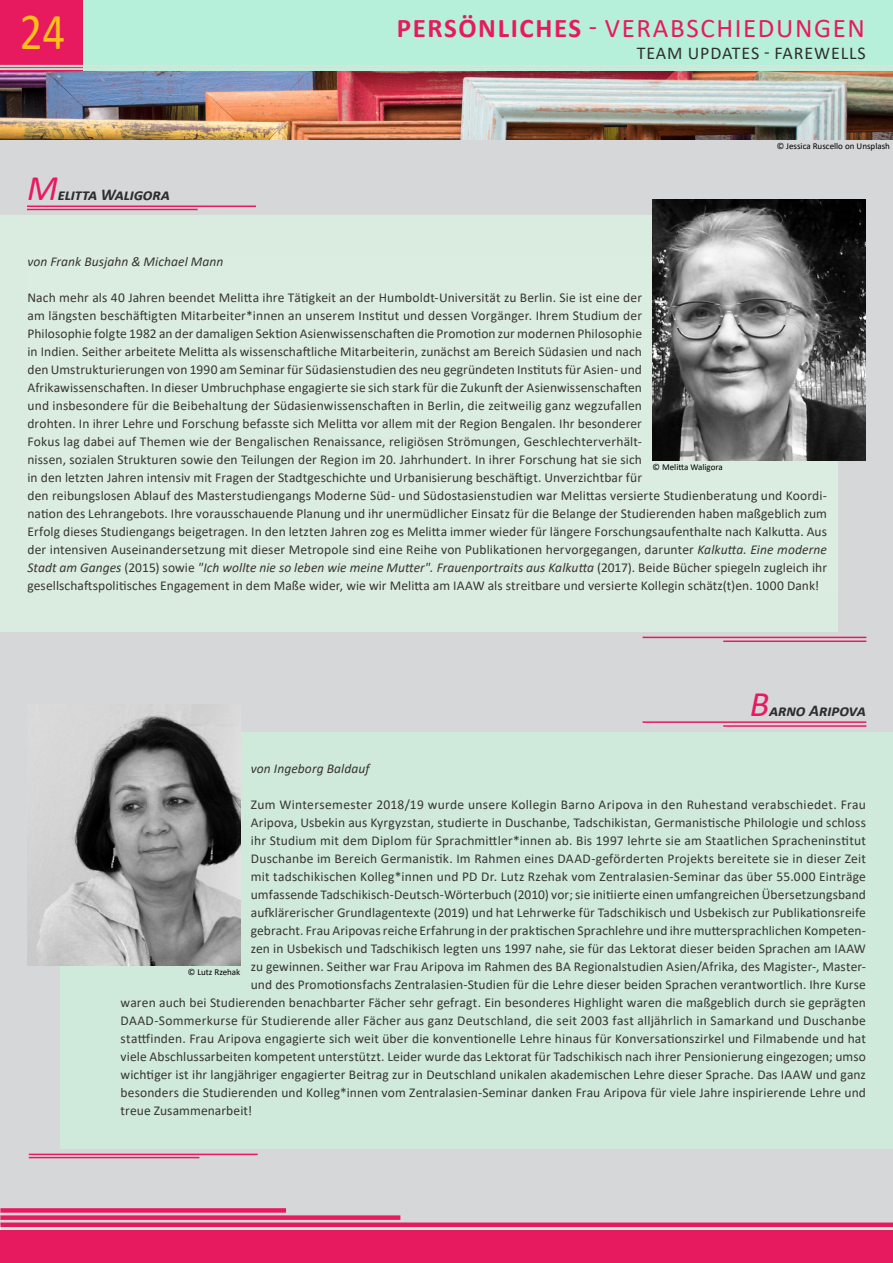
<style>
.page{position:relative;width:893px;height:1263px;background:#fff}
.page>*{position:absolute;margin:0;border:0;box-sizing:border-box;transform-origin:0 0}
.Lexform{font:52.2px "Calibri";color:#ffc017;scale:.86 1}
.Lexform-2{font:27px "Calibri";letter-spacing:.06em;color:#e81a5f}
.Lexform-3{font:18px "Calibri";letter-spacing:.05em;color:#2e2f2f}
.t1{font:italic 700 16.5px "Calibri";letter-spacing:-.015em;color:#2d2e2e}
.Lexform-4{font:13.5px/18px "Calibri";letter-spacing:.01em;color:#373532}
.Lexform-5{font:italic 13.5px "Calibri";letter-spacing:.005em;color:#373532}
.lexpictext{font:9px "Calibri";color:#000}
.s1{font-weight:400;font-size:36px;color:#e81a5f}
.s2{font-weight:700}
.s3{font-style:italic}
</style>
<div class="page">
<div style="left:0;top:135px;width:893px;height:1090px;background:#d6d7d8"></div>
<div style="left:0;top:1215px;width:400px;height:5px;background:#e81a5f"></div>
<div style="left:0;top:1208px;width:286px;height:5px;background:#e81a5f"></div>
<hr style="left:0;top:1227px;width:893px;height:4px;background:#b6f0da">
<div style="left:0;top:0;width:893px;height:72px;background:#b6f0da"></div>
<div style="left:0;top:0;width:82px;height:72px;background:#e81a5f"></div>
<div style="left:0;top:1230px;width:893px;height:33px;background:#e81a5f"></div>
<div style="left:0;top:1222px;width:893px;height:5px;background:#e81a5f"></div>
<hr style="left:27px;top:206px;width:229px;height:1px;background:#e81a5f">
<hr style="left:27px;top:209px;width:171px;height:1px;background:#e81a5f">
<hr style="left:642px;top:637px;width:224px;height:1px;background:#e81a5f">
<hr style="left:723px;top:640px;width:143px;height:2px;background:#e81a5f">
<div style="left:0;top:215px;width:837px;height:416px;background:#daece0"></div>
<img style="left:652px;top:199px;width:214px;height:261px">
<img style="left:0;top:72px;width:893px;height:68px">
<svg style="left:0;top:65px;width:893px;height:5px"></svg>
<hr style="left:642px;top:721px;width:224px;height:2px;background:#e81a5f">
<hr style="left:723px;top:725px;width:143px;height:2px;background:#e81a5f">
<div style="left:60px;top:732px;width:833px;height:417px;background:#cfe9db"></div>
<img style="left:27px;top:705px;width:213px;height:261px">
<hr style="left:29px;top:1154px;width:229px;height:1px;background:#e81a5f">
<hr style="left:29px;top:1157px;width:170px;height:1px;background:#e81a5f">
<p class="Lexform" style="left:20px;top:-4px;width:54px">24</p>
<p class="t1" style="left:27px;top:182px;width:144px"><span class="s1">M</span>elitta Waligora</p>
<p class="Lexform-2" style="left:397px;top:9px;width:470px"><span class="s2">PERSÖNLICHES</span> - VERABSCHIEDUNGEN</p>
<p class="Lexform-3" style="left:637px;top:40px;width:231px">TEAM UPDATES - FAREWELLS</p>
<p class="lexpictext" style="left:777px;top:140px;width:115px">© Jessica Ruscello on Unsplash</p>
<p class="Lexform-5" style="left:27px;top:252px;width:197px">von Frank Busjahn &amp; Michael Mann</p>
<p class="Lexform-4" style="left:27px;top:288px;width:801px">Nach mehr als 40 Jahren beendet Melitta ihre Tätigkeit an der Humboldt-Universität zu Berlin. Sie ist eine der<br>am längsten beschäftigten Mitarbeiter*innen an unserem Institut und dessen Vorgänger. Ihrem Studium der<br>Philosophie folgte 1982 an der damaligen Sektion Asienwissenschaften die Promotion zur modernen Philosophie<br>in Indien. Seither arbeitete Melitta als wissenschaftliche Mitarbeiterin, zunächst am Bereich Südasien und nach<br>den Umstrukturierungen von 1990 am Seminar für Südasienstudien des neu gegründeten Instituts für Asien- und<br>Afrikawissenschaften. In dieser Umbruchphase engagierte sie sich stark für die Zukunft der Asienwissenschaften<br>und insbesondere für die Beibehaltung der Südasienwissenschaften in Berlin, die zeitweilig ganz wegzufallen<br>drohten. In ihrer Lehre und Forschung befasste sich Melitta vor allem mit der Region Bengalen. Ihr besonderer<br>Fokus lag dabei auf Themen wie der Bengalischen Renaissance, religiösen Strömungen, Geschlechterverhält-<br>nissen, sozialen Strukturen sowie den Teilungen der Region im 20. Jahrhundert. In ihrer Forschung hat sie sich<br>in den letzten Jahren intensiv mit Fragen der Stadtgeschichte und Urbanisierung beschäftigt. Unverzichtbar für<br>den reibungslosen Ablauf des Masterstudiengangs Moderne Süd- und Südostasienstudien war Melittas versierte Studienberatung und Koordi&shy;nation des Lehrangebots. Ihre vorausschauende Planung und ihr unermüdlicher Einsatz für die Belange der Studierenden haben maßgeblich zum Erfolg dieses Studiengangs beigetragen. In den letzten Jahren zog es Melitta immer wieder für längere Forschungsaufenthalte nach Kalkutta. Aus der intensiven Auseinandersetzung mit dieser Metropole sind eine Reihe von Publikationen hervorgegangen, darunter <span class="s3">Kalkutta. Eine moderne Stadt am Ganges</span> (2015) sowie <span class="s3">"Ich wollte nie so leben wie meine Mutter". Frauenportraits aus Kalkutta</span> (2017). Beide Bücher spiegeln zugleich ihr gesellschaftspolitisches Engagement in dem Maße wider, wie wir Melitta am IAAW als streitbare und versierte Kollegin schätz(t)en. 1000 Dank!</p>
<p class="lexpictext" style="left:652px;top:461px;width:72px">© Melitta Waligora</p>
<p class="t1" style="left:750px;top:698px;width:117px"><span class="s1">B</span>arno Aripova</p>
<p class="Lexform-5" style="left:251px;top:759px;width:120px">von Ingeborg Baldauf</p>
<p class="Lexform-4" style="left:251px;top:795px;width:617px">Zum Wintersemester 2018/19 wurde unsere Kollegin Barno Aripova in den Ruhestand verabschiedet. Frau</p>
<p class="Lexform-4" style="left:251px;top:813px;width:617px">Aripova, Usbekin aus Kyrgyzstan, studierte in Duschanbe, Tadschikistan, Germanistische Philologie und schloss</p>
<p class="Lexform-4" style="left:251px;top:831px;width:617px">ihr Studium mit dem Diplom für Sprachmittler*innen ab. Bis 1997 lehrte sie am Staatlichen Spracheninstitut</p>
<p class="Lexform-4" style="left:251px;top:849px;width:617px">Duschanbe im Bereich Germanistik. Im Rahmen eines DAAD-geförderten Projekts bereitete sie in dieser Zeit</p>
<p class="Lexform-4" style="left:251px;top:867px;width:617px">mit tadschikischen Kolleg*innen und PD Dr. Lutz Rzehak vom Zentralasien-Seminar das über 55.000 Einträge</p>
<p class="Lexform-4" style="left:251px;top:885px;width:617px">umfassende Tadschikisch-Deutsch-Wörterbuch (2010) vor; sie initiierte einen umfangreichen Übersetzungsband</p>
<p class="Lexform-4" style="left:251px;top:903px;width:617px">aufklärerischer Grundlagentexte (2019) und hat Lehrwerke für Tadschikisch und Usbekisch zur Publikationsreife</p>
<p class="Lexform-4" style="left:251px;top:921px;width:617px">gebracht. Frau Aripovas reiche Erfahrung in der praktischen Sprachlehre und ihre muttersprachlichen Kompeten-</p>
<p class="Lexform-4" style="left:251px;top:939px;width:617px">zen in Usbekisch und Tadschikisch legten uns 1997 nahe, sie für das Lektorat dieser beiden Sprachen am IAAW</p>
<p class="Lexform-4" style="left:251px;top:957px;width:617px">zu gewinnen. Seither war Frau Aripova im Rahmen des BA Regionalstudien Asien/Afrika, des Magister-, Master-</p>
<p class="Lexform-4" style="left:251px;top:975px;width:617px">und des Promotionsfachs Zentralasien-Studien für die Lehre dieser beiden Sprachen verantwortlich. Ihre Kurse</p>
<p class="Lexform-4" style="left:121px;top:993px;width:747px">waren auch bei Studierenden benachbarter Fächer sehr gefragt. Ein besonderes Highlight waren die maßgeblich durch sie geprägten</p>
<p class="Lexform-4" style="left:121px;top:1011px;width:747px">DAAD-Sommerkurse für Studierende aller Fächer aus ganz Deutschland, die seit 2003 fast alljährlich in Samarkand und Duschanbe</p>
<p class="Lexform-4" style="left:121px;top:1029px;width:747px">stattfinden. Frau Aripova engagierte sich weit über die konventionelle Lehre hinaus für Konversationszirkel und Filmabende und hat</p>
<p class="Lexform-4" style="left:121px;top:1047px;width:747px">viele Abschlussarbeiten kompetent unterstützt. Leider wurde das Lektorat für Tadschikisch nach ihrer Pensionierung eingezogen; umso</p>
<p class="Lexform-4" style="left:121px;top:1065px;width:747px">wichtiger ist ihr langjähriger engagierter Beitrag zur in Deutschland unikalen akademischen Lehre dieser Sprache. Das IAAW und ganz</p>
<p class="Lexform-4" style="left:121px;top:1083px;width:747px">besonders die Studierenden und Kolleg*innen vom Zentralasien-Seminar danken Frau Aripova für viele Jahre inspirierende Lehre und</p>
<p class="Lexform-4" style="left:121px;top:1101px;width:133px">treue Zusammenarbeit!</p>
<p class="lexpictext" style="left:188px;top:966px;width:54px">© Lutz Rzehak</p>
</div>
